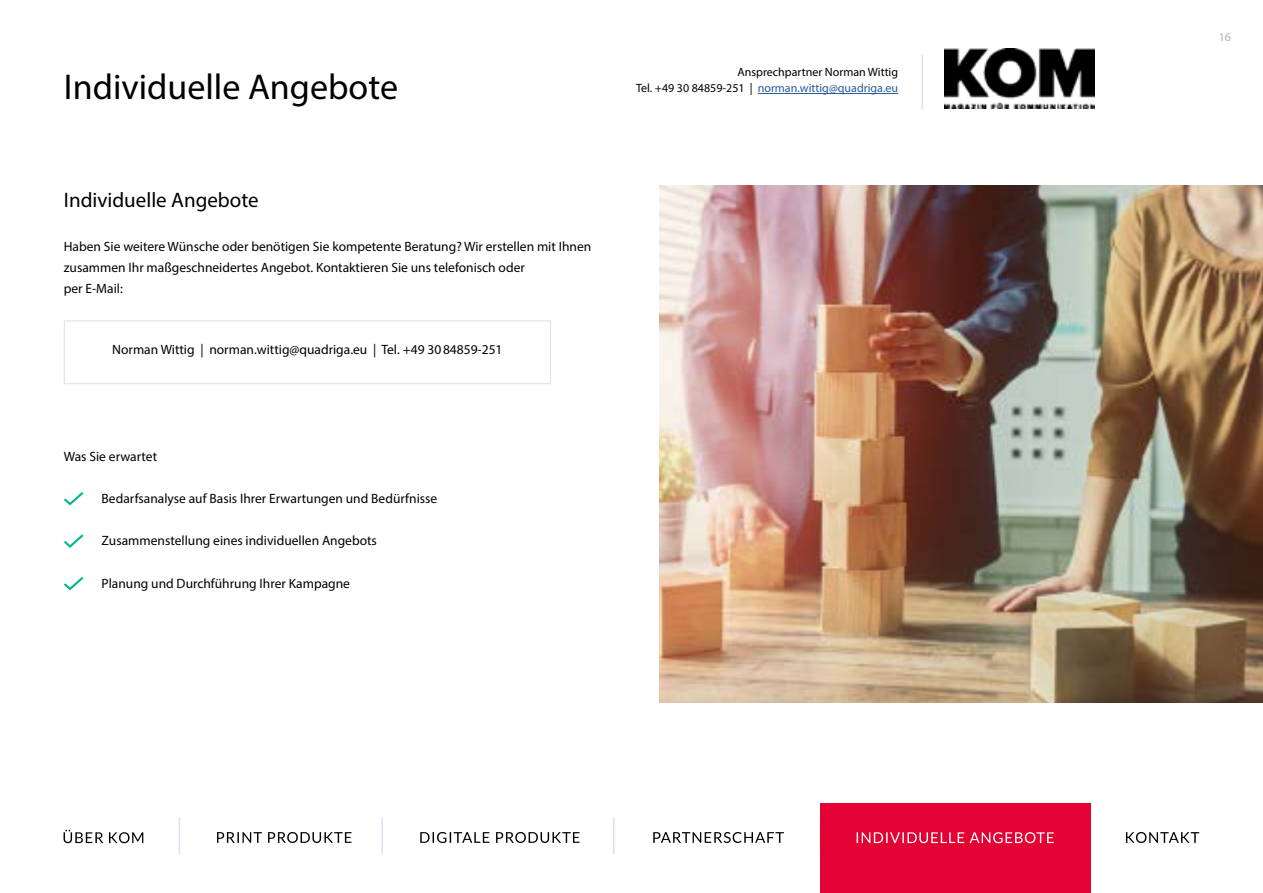
<style>
.page{position:relative;width:1263px;height:893px;background:#fff}
.page>*{position:absolute;margin:0;border:0;box-sizing:border-box;transform-origin:0 0}
.t1{font:36px "Myriad Pro";color:#000}
.t2{font:21px "Myriad Pro";color:#000}
.t3{font:13.5px/21px "Myriad Pro";color:#000}
.t4{font:12px/16.5px "Myriad Pro";color:#000;text-align:right}
.t5{font:12px "Myriad Pro";color:#b2b2b2}
.s1{color:#265b9b}
</style>
<div class="page">
<svg style="left:1126px;top:832px;width:73px;height:11px"></svg>
<div style="left:820px;top:804px;width:270px;height:89px;background:#e40234"></div>
<svg style="left:857px;top:832px;width:197px;height:11px"></svg>
<hr style="left:921px;top:55px;width:2px;height:54px;background:#e0e0f4">
<hr style="left:758px;top:93px;width:140px;height:1px;background:#265b9b">
<hr style="left:613px;top:817px;width:1px;height:37px;background:#e0e0f4">
<hr style="left:381px;top:817px;width:2px;height:37px;background:#e0e0f4">
<hr style="left:179px;top:817px;width:1px;height:37px;background:#e0e0f4">
<svg style="left:420px;top:832px;width:159px;height:11px"></svg>
<svg style="left:217px;top:832px;width:134px;height:11px"></svg>
<svg style="left:653px;top:832px;width:131px;height:11px"></svg>
<svg style="left:64px;top:830px;width:39px;height:13px"></svg>
<svg style="left:109px;top:832px;width:34px;height:11px"></svg>
<img style="left:659px;top:185px;width:604px;height:518px">
<svg style="left:64px;top:492px;width:20px;height:13px"></svg>
<svg style="left:64px;top:534px;width:20px;height:14px"></svg>
<svg style="left:64px;top:577px;width:20px;height:13px"></svg>
<div style="left:64px;top:320px;width:487px;height:64px;border:1px solid #e4e3e3"></div>
<img style="left:944px;top:49px;width:150px;height:60px">
<h1 class="t1" style="left:64px;top:69px;width:336px">Individuelle Angebote</h1>
<h2 class="t2" style="left:64px;top:190px;width:197px">Individuelle Angebote</h2>
<p class="t3" style="left:64px;top:237px;width:529px">Haben Sie weitere Wünsche oder benötigen Sie kompetente Beratung? Wir erstellen mit Ihnen zusammen Ihr maßgeschneidertes Angebot. Kontaktieren Sie uns telefonisch oder<br>per E-Mail:</p>
<p class="t3" style="left:112px;top:340px;width:392px">Norman Wittig | norman.wittig@quadriga.eu | Tel. +49 30 84859-251</p>
<p class="t3" style="left:64px;top:447px;width:95px">Was Sie erwartet</p>
<p class="t3" style="left:102px;top:489px;width:337px">Bedarfsanalyse auf Basis Ihrer Erwartungen und Bedürfnisse</p>
<p class="t3" style="left:102px;top:531px;width:277px">Zusammenstellung eines individuellen Angebots</p>
<p class="t3" style="left:102px;top:573px;width:250px">Planung und Durchführung Ihrer Kampagne</p>
<p class="t4" style="left:636px;top:64px;width:264px">Ansprechpartner Norman Wittig<br>Tel. +49 30 84859-251 | <span class="s1">norman.wittig@quadriga.eu</span></p>
<p class="t5" style="left:1219px;top:31px;width:14px">16</p>
</div>
